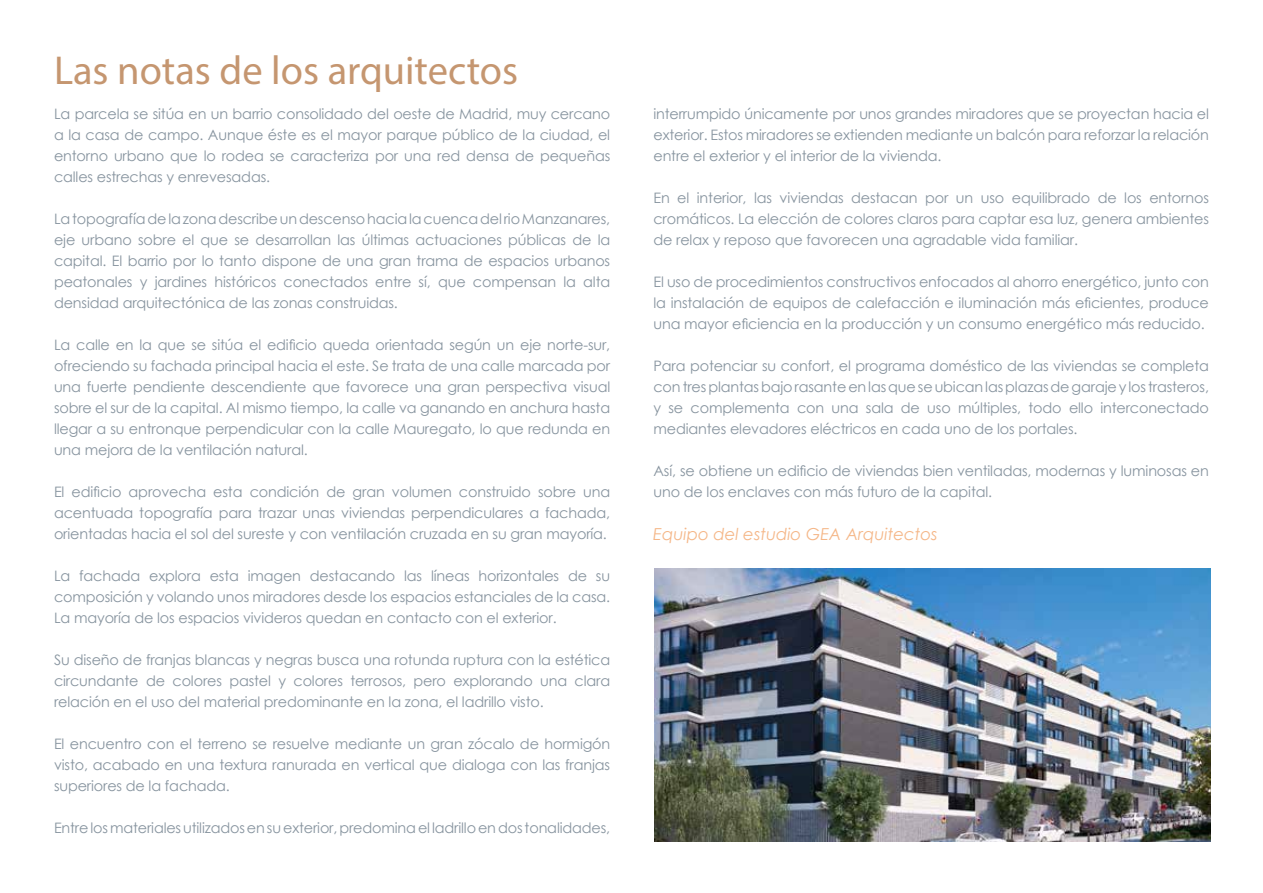
<style>
.page{position:relative;width:1263px;height:893px;background:#fff}
.page>*{position:absolute;margin:0;border:0;box-sizing:border-box;transform-origin:0 0}
.t1{font:40.5px "Myriad Pro";color:#c59670}
.t2{font:italic 16.5px "Century Gothic";color:#f5b788}
.t3{font:14.4px/21px "Century Gothic";letter-spacing:-.01em;color:#87949f;text-align:justify}
</style>
<div class="page">
<img style="left:654px;top:569px;width:557px;height:273px">
<h1 class="t1" style="left:54px;top:46px;width:466px">Las notas de los arquitectos</h1>
<p class="t3" style="left:54px;top:103px;width:558px">La parcela se sitúa en un barrio consolidado del oeste de Madrid, muy cercano a la casa de campo. Aunque éste es el mayor parque público de la ciudad, el entorno urbano que lo rodea se caracteriza por una red densa de pequeñas calles estrechas y enrevesadas.</p>
<p class="t3" style="left:54px;top:208px;width:558px">La topografía de la zona describe un descenso hacia la cuenca del rio Manzanares, eje urbano sobre el que se desarrollan las últimas actuaciones públicas de la capital. El barrio por lo tanto dispone de una gran trama de espacios urbanos peatonales y jardines históricos conectados entre sí, que compensan la alta densidad arquitectónica de las zonas construidas.</p>
<p class="t3" style="left:54px;top:334px;width:558px">La calle en la que se sitúa el edificio queda orientada según un eje norte-sur, ofreciendo su fachada principal hacia el este. Se trata de una calle marcada por una fuerte pendiente descendiente que favorece una gran perspectiva visual sobre el sur de la capital. Al mismo tiempo, la calle va ganando en anchura hasta llegar a su entronque perpendicular con la calle Mauregato, lo que redunda en una mejora de la ventilación natural.</p>
<p class="t3" style="left:54px;top:481px;width:558px">El edificio aprovecha esta condición de gran volumen construido sobre una acentuada topografía para trazar unas viviendas perpendiculares a fachada, orientadas hacia el sol del sureste y con ventilación cruzada en su gran mayoría.</p>
<p class="t3" style="left:54px;top:565px;width:558px">La fachada explora esta imagen destacando las líneas horizontales de su composición y volando unos miradores desde los espacios estanciales de la casa.<br>La mayoría de los espacios vivideros quedan en contacto con el exterior.</p>
<p class="t3" style="left:54px;top:649px;width:558px">Su diseño de franjas blancas y negras busca una rotunda ruptura con la estética circundante de colores pastel y colores terrosos, pero explorando una clara relación en el uso del material predominante en la zona, el ladrillo visto.</p>
<p class="t3" style="left:54px;top:733px;width:558px">El encuentro con el terreno se resuelve mediante un gran zócalo de hormigón visto, acabado en una textura ranurada en vertical que dialoga con las franjas superiores de la fachada.</p>
<p class="t3" style="left:54px;top:817px;width:558px">Entre los materiales utilizados en su exterior, predomina el ladrillo en dos tonalidades,</p>
<p class="t3" style="left:653px;top:103px;width:557px">interrumpido únicamente por unos grandes miradores que se proyectan hacia el exterior. Estos miradores se extienden mediante un balcón para reforzar la relación entre el exterior y el interior de la vivienda.</p>
<p class="t3" style="left:653px;top:187px;width:557px">En el interior, las viviendas destacan por un uso equilibrado de los entornos cromáticos. La elección de colores claros para captar esa luz, genera ambientes de relax y reposo que favorecen una agradable vida familiar.</p>
<p class="t3" style="left:653px;top:271px;width:557px">El uso de procedimientos constructivos enfocados al ahorro energético, junto con la instalación de equipos de calefacción e iluminación más eficientes, produce una mayor eficiencia en la producción y un consumo energético más reducido.</p>
<p class="t3" style="left:653px;top:355px;width:557px">Para potenciar su confort, el programa doméstico de las viviendas se completa con tres plantas bajo rasante en las que se ubican las plazas de garaje y los trasteros, y se complementa con una sala de uso múltiples, todo ello interconectado mediantes elevadores eléctricos en cada uno de los portales.</p>
<p class="t3" style="left:653px;top:460px;width:557px">Así, se obtiene un edificio de viviendas bien ventiladas, modernas y luminosas en uno de los enclaves con más futuro de la capital.</p>
<p class="t2" style="left:653px;top:522px;width:286px">Equipo del estudio GEA Arquitectos</p>
</div>
